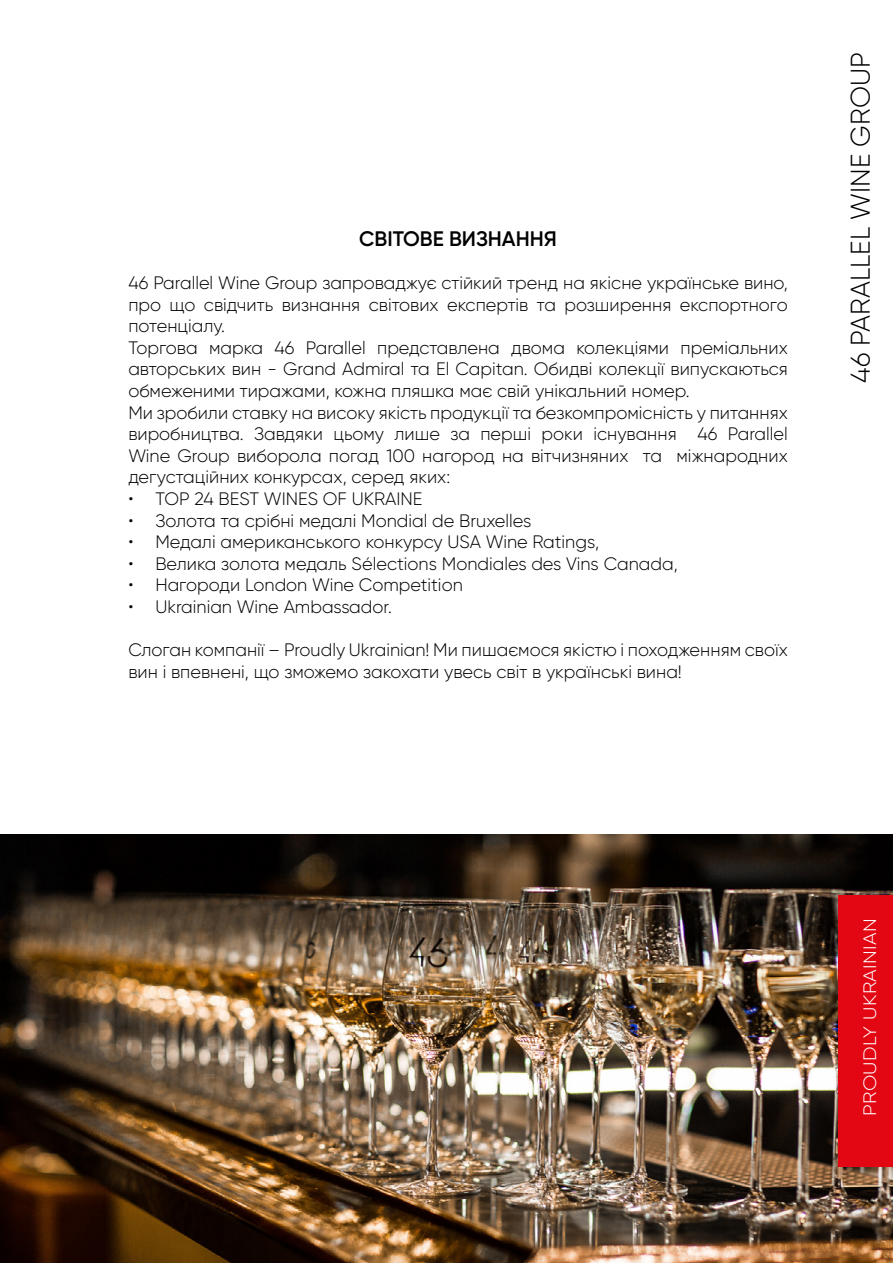
<style>
.page{position:relative;width:893px;height:1263px;background:#fff}
.page>*{position:absolute;margin:0;border:0;box-sizing:border-box;transform-origin:0 0}
.t1{font:300 27px "Gilroy";color:#000}
.t2{font:600 21px "Gilroy";color:#000}
.t3{font:300 18px/21.6px "Gilroy";color:#000}
.t4{font:300 18px "Gilroy";letter-spacing:.02em;color:#fff;scale:1.11 1}
</style>
<div class="page">
<img style="left:0;top:835px;width:893px;height:428px">
<div style="left:839px;top:895px;width:54px;height:272px;background:#e30613"></div>
<p class="t2" style="left:359px;top:226px;width:199px">СВІТОВЕ ВИЗНАННЯ</p>
<p class="t3" style="left:128px;top:272px;width:661px">46 Parallel Wine Group запроваджує стійкий тренд на якісне українське вино, про що свідчить визнання світових експертів та розширення експортного потенціалу.<br>Торгова марка 46 Parallel представлена двома колекціями преміальних авторських вин - Grand Admiral та El Capitan. Обидві колекції випускаються обмеженими тиражами, кожна пляшка має свій унікальний номер.<br>Ми зробили ставку на високу якість продукції та безкомпромісність у питаннях виробництва. Завдяки цьому лише за перші роки існування 46 Parallel Wine Group виборола погад 100 нагород на вітчизняних та міжнародних дегустаційних конкурсах, серед яких:</p>
<p class="t3" style="left:128px;top:488px;width:296px">• TOP 24 BEST WINES OF UKRAINE</p>
<p class="t3" style="left:128px;top:509px;width:404px">• Золота та срібні медалі Mondial de Bruxelles</p>
<p class="t3" style="left:128px;top:531px;width:472px">• Медалі американського конкурсу USA Wine Ratings,</p>
<p class="t3" style="left:128px;top:552px;width:551px">• Велика золота медаль Sélections Mondiales des Vins Canada,</p>
<p class="t3" style="left:128px;top:574px;width:336px">• Нагороди London Wine Competition</p>
<p class="t3" style="left:128px;top:596px;width:265px">• Ukrainian Wine Ambassador.</p>
<p class="t3" style="left:128px;top:639px;width:661px">Слоган компанії – Proudly Ukrainian! Ми пишаємося якістю і походженням своїх вин і впевнені, що зможемо закохати увесь світ в українські вина!</p>
<h1 class="t1" style="left:844px;top:383px;width:332px;rotate:-90deg">46 PARALLEL WINE GROUP</h1>
<p class="t4" style="left:859px;top:1116px;width:180px;rotate:-90deg">PROUDLY UKRAINIAN</p>
</div>
